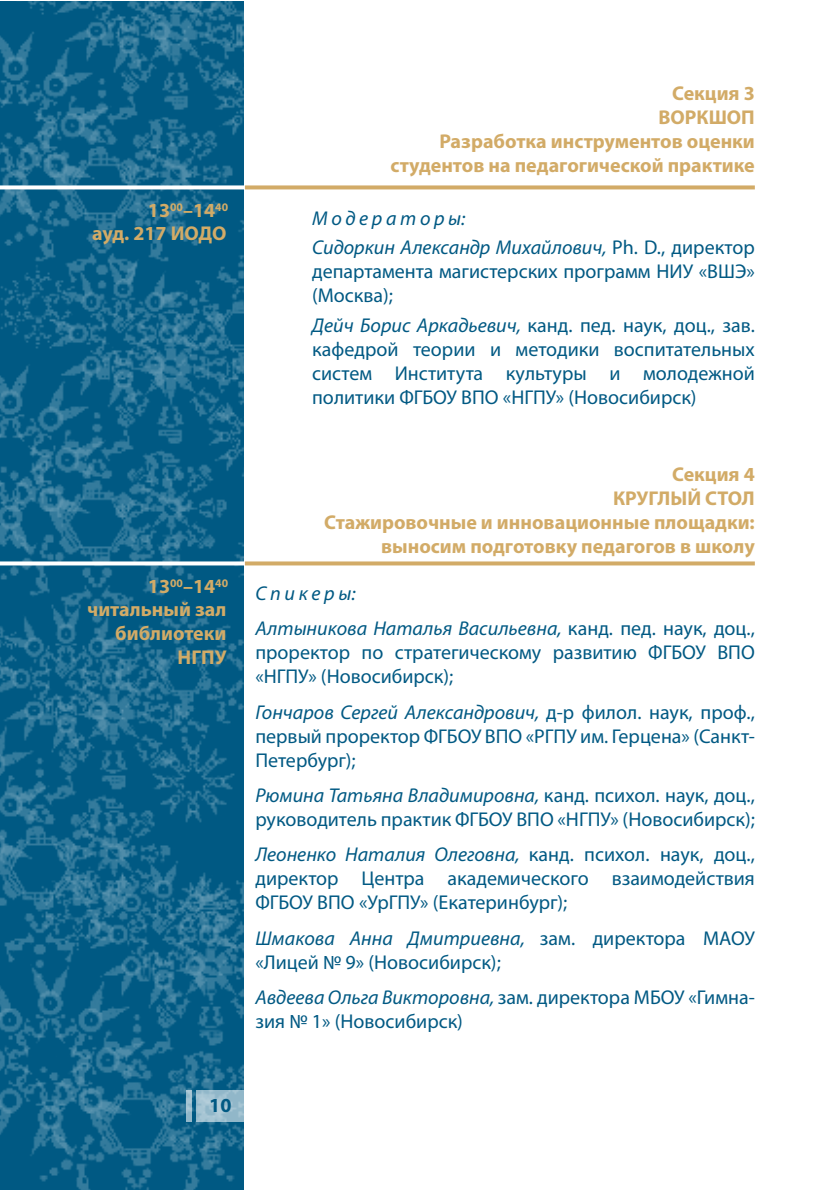
<style>
.page{position:relative;width:840px;height:1191px;background:#fff}
.page>*{position:absolute;margin:0;border:0;box-sizing:border-box;transform-origin:0 0}
.t1{font:20px/24px "Myriad Pro";color:#005983}
.t2{font:700 20px/24px "Myriad Pro";color:#d2ab67;text-align:right}
.t3{font:italic 20px/29.6px "Myriad Pro";color:#005983}
.t4{font:700 20px "Myriad Pro";color:#005983}
.s1{font-style:normal}
.s2{font-style:italic}
</style>
<div class="page">
<img style="left:0;top:1px;width:244px;height:1189px">
<svg style="left:196px;top:1090px;width:48px;height:31px"></svg>
<svg style="left:186px;top:1090px;width:6px;height:31px"></svg>
<svg style="left:0;top:185px;width:244px;height:4px"></svg>
<svg style="left:245px;top:185px;width:509px;height:4px;background:#d7b478"></svg>
<svg style="left:0;top:561px;width:244px;height:4px"></svg>
<svg style="left:245px;top:561px;width:509px;height:4px;background:#d7b478"></svg>
<p class="t2" style="left:92px;top:199px;width:137px;line-height:22.4px">13<sup>00</sup>–14<sup>40<br></sup>ауд. 217 ИОДО</p>
<p class="t2" style="left:87px;top:574px;width:142px;line-height:23.4px">13<sup>00</sup>–14<sup>40 </sup>читальный зал библиотеки<br>НГПУ</p>
<p class="t2" style="left:390px;top:81px;width:366px">Секция 3<br>ВОРКШОП<br>Разработка инструментов оценки студентов на педагогической практике</p>
<p class="t3" style="left:312px;top:203px;width:444px">М о д е р а т о р ы:<br>Сидоркин Александр Михайлович, <span class="s1">Ph. D., директор</span></p>
<p class="t1" style="left:312px;top:259px;width:444px">департамента магистерских программ НИУ «ВШЭ» (Москва);</p>
<p class="t1" style="left:312px;top:313px;width:444px;text-align:justify"><span class="s2">Дейч Борис Аркадьевич,</span> канд. пед. наук, доц., зав. кафедрой теории и методики воспитательных систем Института культуры и молодежной политики ФГБОУ ВПО «НГПУ» (Новосибирск)</p>
<p class="t2" style="left:324px;top:461px;width:432px">Секция 4<br>КРУГЛЫЙ СТОЛ<br>Стажировочные и инновационные площадки: выносим подготовку педагогов в школу</p>
<p class="t3" style="left:255px;top:575px;width:500px;line-height:35.4px">С п и к е р ы:<br>Алтыникова Наталья Васильевна, <span class="s1">канд. пед. наук, доц.,</span></p>
<p class="t1" style="left:255px;top:640px;width:500px">проректор по стратегическому развитию ФГБОУ ВПО «НГПУ» (Новосибирск);</p>
<p class="t1" style="left:255px;top:699px;width:500px;text-align:justify"><span class="s2">Гончаров Сергей Александрович,</span> д-р филол. наук, проф., первый проректор ФГБОУ ВПО «РГПУ им. Герцена» (Санкт-Петербург);</p>
<p class="t1" style="left:255px;top:783px;width:500px"><span class="s2">Рюмина Татьяна Владимировна,</span> канд. психол. наук, доц., руководитель практик ФГБОУ ВПО «НГПУ» (Новосибирск);</p>
<p class="t1" style="left:255px;top:842px;width:500px;text-align:justify"><span class="s2">Леоненко Наталия Олеговна,</span> канд. психол. наук, доц., директор Центра академического взаимодействия ФГБОУ ВПО «УрГПУ» (Екатеринбург);</p>
<p class="t1" style="left:255px;top:925px;width:500px"><span class="s2">Шмакова Анна Дмитриевна,</span> зам. директора МАОУ «Лицей № 9» (Новосибирск);</p>
<p class="t1" style="left:255px;top:985px;width:500px"><span class="s2">Авдеева Ольга Викторовна,</span> зам. директора МБОУ «Гимна&shy;зия № 1» (Новосибирск)</p>
<p class="t4" style="left:209px;top:1092px;width:24px">10</p>
</div>
